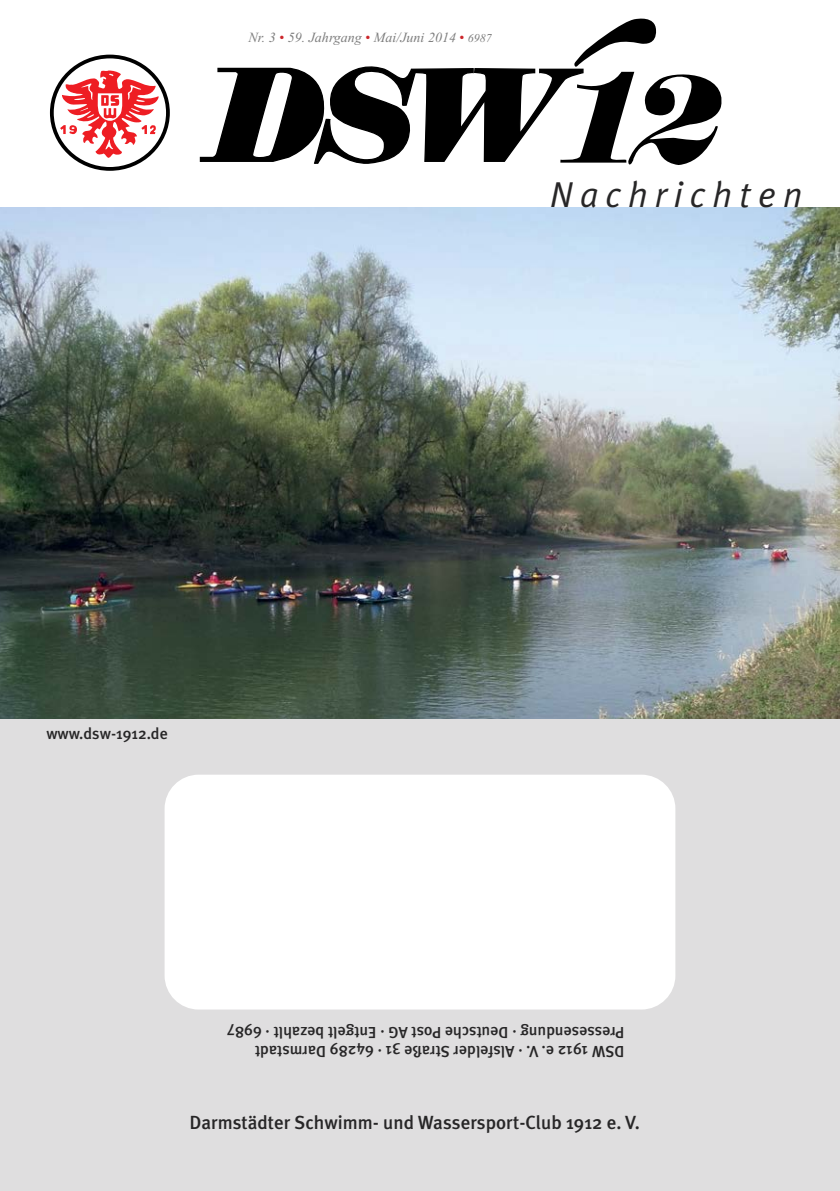
<style>
.page{position:relative;width:840px;height:1191px;background:#fff}
.page>*{position:absolute;margin:0;border:0;box-sizing:border-box;transform-origin:0 0}
.t1{font:italic 36px "Meta Plus Normal";letter-spacing:.2em;color:#272627}
.t2{font:500 19px "Meta Plus";color:#272627}
.t3{font:500 16px/19.2px "Meta Plus";color:#272627}
.t4{font:italic 14px "Times New Roman";color:#7d7d7d}
.s1{color:#cc262b}
.s2{font-size:12px}
</style>
<div class="page">
<img style="left:0;top:207px;width:839px;height:512px">
<div style="left:0;top:719px;width:839px;height:472px;background:#dfdedf"></div>
<div style="left:164px;top:774px;width:511px;height:235px;background:#fff;border-radius:34px"></div>
<svg style="left:199px;top:18px;width:523px;height:147px"></svg>
<svg style="left:49px;top:55px;width:121px;height:116px"></svg>
<p class="t4" style="left:248px;top:29px;width:245px">Nr. 3 <span class="s1">•</span> 59. Jahrgang <span class="s1">•</span> Mai/Juni 2014 <span class="s1">•</span> <span class="s2">6987</span></p>
<h1 class="t1" style="left:549px;top:173px;width:254px">Nachrichten</h1>
<p class="t3" style="left:46px;top:723px;width:123px">www.dsw-1912.de</p>
<p class="t3" style="left:624px;top:1061px;width:399px;rotate:-180deg">DSW 1912 e. V. · Alsfelder Straße 31 · 64289 Darmstadt<br>Pressesendung · Deutsche Post AG · Entgelt bezahlt · 6987</p>
<p class="t2" style="left:189px;top:1111px;width:451px">Darmstädter Schwimm- und Wassersport-Club 1912 e. V.</p>
</div>
